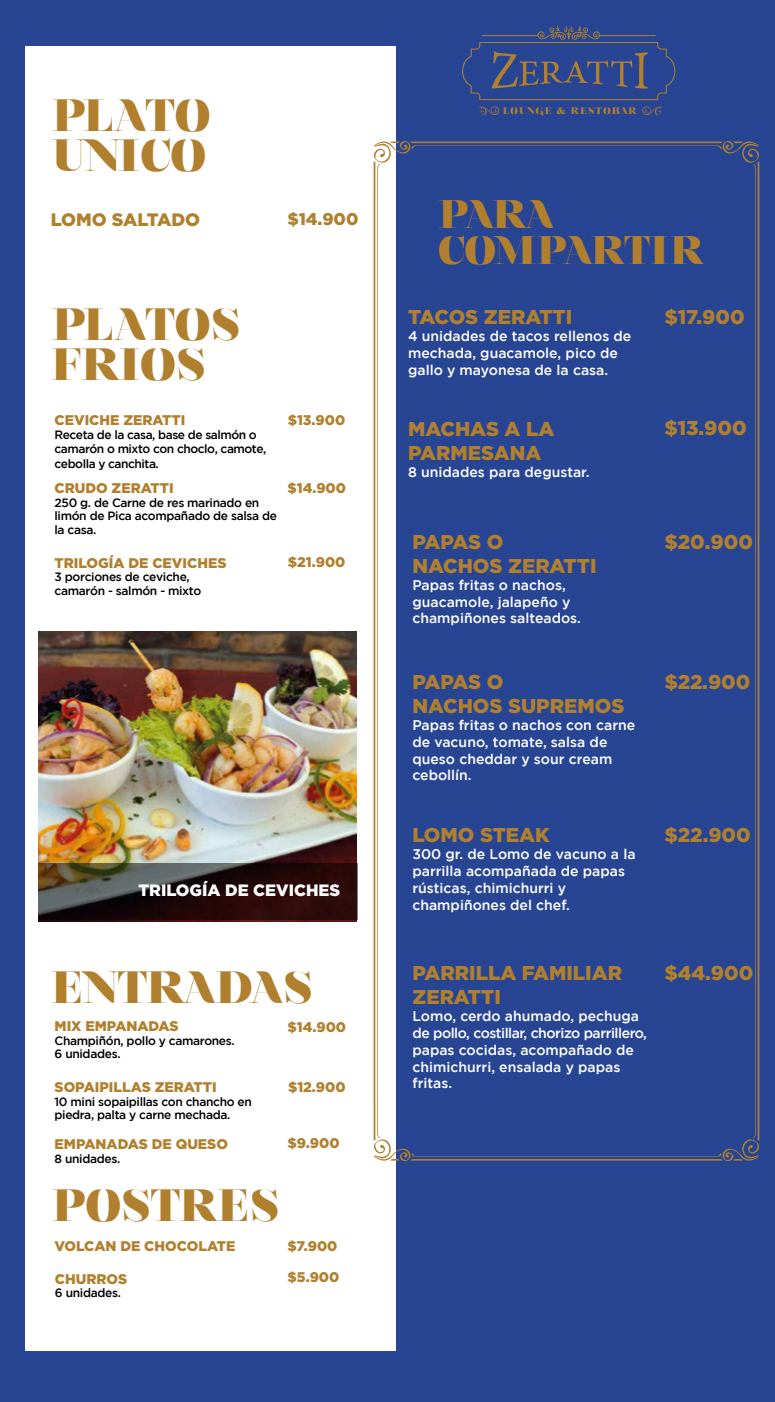
<style>
.page{position:relative;width:775px;height:1402px;background:#284594}
.page>*{position:absolute;margin:0;border:0;box-sizing:border-box;transform-origin:0 0}
.t1{font:900 45px/40px "Nouvelle Vague";letter-spacing:.02em;color:#b1802e}
.t2{font:900 45px "Nouvelle Vague";letter-spacing:.04em;color:#b1802e}
.t3{font:900 39.7px/35.3px "Nouvelle Vague";color:#b1802e}
.t4{font:900 20px/24px "Gotham";color:#b1802e}
.t5{font:900 18px "Gotham";color:#b1802e}
.t6{font:900 17px "Gotham";color:#b1802e}
.t7{font:900 16.4px "Gotham";color:#fff}
.t8{font:500 14px/16.8px "Gotham";color:#fff}
.t9{font:900 14px "Gotham";color:#b1802e}
.t10{font:500 12px/13.5px "Gotham";letter-spacing:-.03em;color:#000}
.t11{font:900 9.5px "Nouvelle Vague";letter-spacing:.15em;color:#b1802e}
.s1{font-family:"NT Josefine";font-weight:400}
</style>
<div class="page">
<div style="left:25px;top:47px;width:370px;height:1303px;background:#fff"></div>
<img style="left:38px;top:631px;width:318px;height:290px">
<svg style="left:38px;top:863px;width:319px;height:56px"></svg>
<svg style="left:373px;top:140px;width:387px;height:1022px"></svg>
<svg style="left:462px;top:26px;width:213px;height:74px"></svg>
<svg style="left:642px;top:106px;width:21px;height:10px"></svg>
<svg style="left:479px;top:106px;width:20px;height:10px"></svg>
<h1 class="t1" style="left:52px;top:95px;width:159px">PLATO<br>UNICO</h1>
<p class="t5" style="left:51px;top:209px;width:151px">LOMO SALTADO</p>
<p class="t6" style="left:287px;top:210px;width:73px">$14.900</p>
<h1 class="t1" style="left:52px;top:305px;width:188px">PLATOS<br>FRIOS</h1>
<p class="t9" style="left:55px;top:412px;width:132px">CEVICHE ZERATTI</p>
<p class="t10" style="left:55px;top:427px;width:213px;line-height:14.4px">Receta de la casa, base de salmón o camarón o mixto con choclo, camote, cebolla y canchita.</p>
<p class="t9" style="left:55px;top:480px;width:121px">CRUDO ZERATTI</p>
<p class="t10" style="left:55px;top:495px;width:224px">250 g. de Carne de res marinado en limón de Pica acompañado de salsa de la casa.</p>
<p class="t9" style="left:55px;top:555px;width:173px">TRILOGÍA DE CEVICHES</p>
<p class="t10" style="left:55px;top:569px;width:148px;line-height:14.4px">3 porciones de ceviche, camarón - salmón - mixto</p>
<p class="t9" style="left:288px;top:412px;width:59px">$13.900</p>
<p class="t9" style="left:287px;top:480px;width:60px">$14.900</p>
<p class="t9" style="left:288px;top:554px;width:59px">$21.900</p>
<p class="t7" style="left:138px;top:881px;width:203px">TRILOGÍA DE CEVICHES</p>
<h1 class="t1" style="left:52px;top:967px;width:261px">ENTRADAS</h1>
<p class="t9" style="left:55px;top:1018px;width:126px">MIX EMPANADAS</p>
<p class="t10" style="left:55px;top:1034px;width:182px">Champiñón, pollo y camarones.<br>6 unidades.</p>
<p class="t9" style="left:55px;top:1079px;width:164px">SOPAIPILLAS ZERATTI</p>
<p class="t10" style="left:55px;top:1094px;width:199px">10 mini sopaipillas con chancho en piedra, palta y carne mechada.</p>
<p class="t9" style="left:55px;top:1136px;width:175px">EMPANADAS DE QUESO</p>
<p class="t10" style="left:55px;top:1151px;width:67px">8 unidades.</p>
<p class="t9" style="left:288px;top:1018px;width:60px">$14.900</p>
<p class="t9" style="left:288px;top:1078px;width:59px">$12.900</p>
<p class="t9" style="left:287px;top:1135px;width:54px">$9.900</p>
<h1 class="t2" style="left:52px;top:1181px;width:228px">POSTRES</h1>
<p class="t9" style="left:54px;top:1238px;width:182px">VOLCAN DE CHOCOLATE</p>
<p class="t9" style="left:287px;top:1238px;width:52px">$7.900</p>
<p class="t9" style="left:288px;top:1268px;width:53px">$5.900</p>
<p class="t9" style="left:55px;top:1271px;width:74px">CHURROS</p>
<p class="t10" style="left:55px;top:1286px;width:67px">6 unidades.</p>
<p class="t11" style="left:503px;top:106px;width:135px">LOUNGE <span class="s1">&amp;</span> RESTOBAR</p>
<h2 class="t3" style="left:439px;top:197px;width:266px">PARA<br>COMPARTIR</h2>
<h3 class="t4" style="left:408px;top:305px;width:166px">TACOS ZERATTI</h3>
<p class="t8" style="left:408px;top:328px;width:225px">4 unidades de tacos rellenos de mechada, guacamole, pico de gallo y mayonesa de la casa.</p>
<h3 class="t4" style="left:408px;top:417px;width:148px">MACHAS A LA<br>PARMESANA</h3>
<p class="t8" style="left:408px;top:463px;width:183px">8 unidades para degustar.</p>
<h3 class="t4" style="left:664px;top:305px;width:82px">$17.900</h3>
<h3 class="t4" style="left:664px;top:415px;width:84px">$13.900</h3>
<h3 class="t4" style="left:412px;top:529px;width:186px">PAPAS O<br>NACHOS ZERATTI</h3>
<p class="t8" style="left:412px;top:576px;width:170px">Papas fritas o nachos, guacamole, jalapeño y champiñones salteados.</p>
<h3 class="t4" style="left:412px;top:670px;width:213px">PAPAS O<br>NACHOS SUPREMOS</h3>
<p class="t8" style="left:412px;top:716px;width:224px">Papas fritas o nachos con carne de vacuno, tomate, salsa de queso cheddar y sour cream cebollín.</p>
<h3 class="t4" style="left:412px;top:823px;width:139px">LOMO STEAK</h3>
<p class="t8" style="left:412px;top:845px;width:225px">300 gr. de Lomo de vacuno a la parrilla acompañada de papas rústicas, chimichurri y champiñones del chef.</p>
<h3 class="t4" style="left:664px;top:529px;width:90px">$20.900</h3>
<h3 class="t4" style="left:664px;top:670px;width:88px">$22.900</h3>
<h3 class="t4" style="left:664px;top:822px;width:88px">$22.900</h3>
<h3 class="t4" style="left:412px;top:961px;width:211px">PARRILLA FAMILIAR<br>ZERATTI</h3>
<p class="t8" style="left:412px;top:1007px;width:236px">Lomo, cerdo ahumado, pechuga de pollo, costillar, chorizo parrillero, papas cocidas, acompañado de chimichurri, ensalada y papas fritas.</p>
<h3 class="t4" style="left:664px;top:961px;width:90px">$44.900</h3>
</div>
